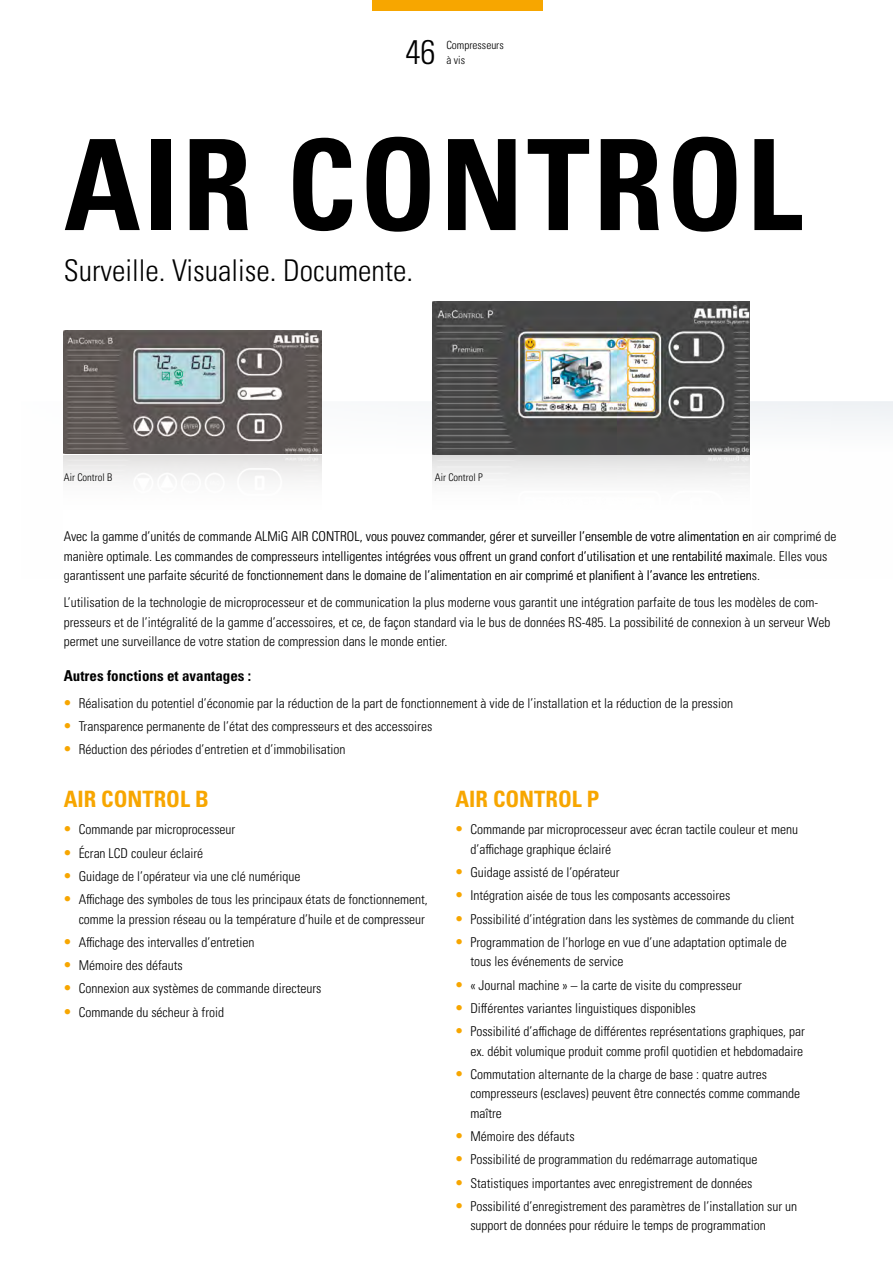
<style>
.page{position:relative;width:893px;height:1263px;background:#fff}
.page>*{position:absolute;margin:0;border:0;box-sizing:border-box;transform-origin:0 0}
.Subhead_Weiß_14_17pt_zentriert{font:700 condensed 126px "Univers LT Pro";letter-spacing:.025em;color:#000}
.t1{font:300 condensed 34.2px "Univers LT Pro";color:#000}
.t2{font:300 condensed 30px "Univers LT Pro";color:#000}
.Copy_Weiß_8_5_13pt_zentriert{font:700 condensed 22.5px "Univers LT Pro";color:#f7a600}
._03_Sub_black_Bold10_13{font:700 condensed 15px "Univers LT Pro";color:#000}
._04_copy_black_Light9_13{font:300 condensed 13.5px/19.5px "Univers LT Pro";color:#000}
.t3{font:300 condensed 11.25px "Univers LT Pro";color:#000}
._08_Bezeichg_Blu_bold10{font:300 condensed 10.5px "Univers LT Pro";color:#000}
.s1{font-size:15px;color:#f7a600}
</style>
<div class="page">
<svg style="left:63px;top:0;width:830px;height:483px"></svg>
<div style="left:372px;top:0;width:170px;height:11px;background:#f7a600"></div>
<h2 class="t1" style="left:405px;top:29px;width:32px">46</h2>
<p class="t3" style="left:446px;top:37px;width:59px">Compresseurs</p>
<p class="t3" style="left:446px;top:52px;width:20px">à vis</p>
<p class="Subhead_Weiß_14_17pt_zentriert" style="left:64px;top:108px;width:740px">AIR CONTROL</p>
<p class="t2" style="left:64px;top:250px;width:351px">Surveille. Visualise. Documente.</p>
<p class="_08_Bezeichg_Blu_bold10" style="left:64px;top:470px;width:50px">Air Control B</p>
<p class="_08_Bezeichg_Blu_bold10" style="left:435px;top:470px;width:49px">Air Control P</p>
<p class="_04_copy_black_Light9_13" style="left:64px;top:526px;width:774px">Avec la gamme d’unités de commande ALMiG AIR CONTROL, vous pouvez commander, gérer et surveiller l’ensemble de votre alimentation en air comprimé de manière optimale. Les commandes de compresseurs intelligentes intégrées vous offrent un grand confort d’utilisation et une rentabilité maximale. Elles vous garantissent une parfaite sécurité de fonctionnement dans le domaine de l’alimentation en air comprimé et planifient à l’avance les entretiens.</p>
<p class="_04_copy_black_Light9_13" style="left:64px;top:592px;width:768px">L’utilisation de la technologie de microprocesseur et de communication la plus moderne vous garantit une intégration parfaite de tous les modèles de com&shy;presseurs et de l’intégralité de la gamme d’accessoires, et ce, de façon standard via le bus de données RS-485. La possibilité de connexion à un serveur Web permet une surveillance de votre station de compression dans le monde entier.</p>
<p class="_03_Sub_black_Bold10_13" style="left:64px;top:666px;width:189px">Autres fonctions et avantages :</p>
<p class="_04_copy_black_Light9_13" style="left:64px;top:693px;width:671px"><span class="s1">•</span> Réalisation du potentiel d’économie par la réduction de la part de fonctionnement à vide de l’installation et la réduction de la pression</p>
<p class="_04_copy_black_Light9_13" style="left:64px;top:716px;width:370px"><span class="s1">•</span> Transparence permanente de l’état des compresseurs et des accessoires</p>
<p class="_04_copy_black_Light9_13" style="left:64px;top:739px;width:283px"><span class="s1">•</span> Réduction des périodes d’entretien et d’immobilisation</p>
<p class="Copy_Weiß_8_5_13pt_zentriert" style="left:64px;top:785px;width:147px">AIR CONTROL B</p>
<p class="_04_copy_black_Light9_13" style="left:64px;top:819px;width:173px"><span class="s1">•</span> Commande par microprocesseur</p>
<p class="_04_copy_black_Light9_13" style="left:64px;top:842px;width:141px"><span class="s1">•</span> Écran LCD couleur éclairé</p>
<p class="_04_copy_black_Light9_13" style="left:64px;top:865px;width:238px"><span class="s1">•</span> Guidage de l’opérateur via une clé numérique</p>
<p class="_04_copy_black_Light9_13" style="left:64px;top:889px;width:366px;text-align:right"><span class="s1">•</span> Affichage des symboles de tous les principaux états de fonctionnement, comme la pression réseau ou la température d’huile et de compresseur</p>
<p class="_04_copy_black_Light9_13" style="left:64px;top:931px;width:192px"><span class="s1">•</span> Affichage des intervalles d’entretien</p>
<p class="_04_copy_black_Light9_13" style="left:64px;top:955px;width:121px"><span class="s1">•</span> Mémoire des défauts</p>
<p class="_04_copy_black_Light9_13" style="left:64px;top:978px;width:259px"><span class="s1">•</span> Connexion aux systèmes de commande directeurs</p>
<p class="_04_copy_black_Light9_13" style="left:64px;top:1001px;width:162px"><span class="s1">•</span> Commande du sécheur à froid</p>
<p class="Copy_Weiß_8_5_13pt_zentriert" style="left:455px;top:785px;width:145px">AIR CONTROL P</p>
<p class="_04_copy_black_Light9_13" style="left:470px;top:819px;width:329px;text-indent:-15px"><span class="s1">•</span> Commande par microprocesseur avec écran tactile couleur et menu d’affichage graphique éclairé</p>
<p class="_04_copy_black_Light9_13" style="left:455px;top:862px;width:166px"><span class="s1">•</span> Guidage assisté de l’opérateur</p>
<p class="_04_copy_black_Light9_13" style="left:455px;top:885px;width:277px"><span class="s1">•</span> Intégration aisée de tous les composants accessoires</p>
<p class="_04_copy_black_Light9_13" style="left:455px;top:908px;width:340px"><span class="s1">•</span> Possibilité d’intégration dans les systèmes de commande du client</p>
<p class="_04_copy_black_Light9_13" style="left:470px;top:931px;width:318px;text-indent:-15px"><span class="s1">•</span> Programmation de l’horloge en vue d’une adaptation optimale de tous les événements de service</p>
<p class="_04_copy_black_Light9_13" style="left:455px;top:974px;width:288px"><span class="s1">•</span> « Journal machine » – la carte de visite du compresseur</p>
<p class="_04_copy_black_Light9_13" style="left:455px;top:997px;width:242px"><span class="s1">•</span> Différentes variantes linguistiques disponibles</p>
<p class="_04_copy_black_Light9_13" style="left:455px;top:1021px;width:351px;text-align:right"><span class="s1">•</span> Possibilité d’affichage de différentes représentations graphiques, par ex. débit volumique produit comme profil quotidien et hebdomadaire</p>
<p class="_04_copy_black_Light9_13" style="left:470px;top:1063px;width:331px;text-indent:-15px"><span class="s1">•</span> Commutation alternante de la charge de base : quatre autres compresseurs (esclaves) peuvent être connectés comme commande maître</p>
<p class="_04_copy_black_Light9_13" style="left:455px;top:1126px;width:121px"><span class="s1">•</span> Mémoire des défauts</p>
<p class="_04_copy_black_Light9_13" style="left:455px;top:1149px;width:303px"><span class="s1">•</span> Possibilité de programmation du redémarrage automatique</p>
<p class="_04_copy_black_Light9_13" style="left:455px;top:1172px;width:298px"><span class="s1">•</span> Statistiques importantes avec enregistrement de données</p>
<p class="_04_copy_black_Light9_13" style="left:470px;top:1195px;width:328px;text-indent:-15px"><span class="s1">•</span> Possibilité d’enregistrement des paramètres de l’installation sur un support de données pour réduire le temps de programmation</p>
</div>
